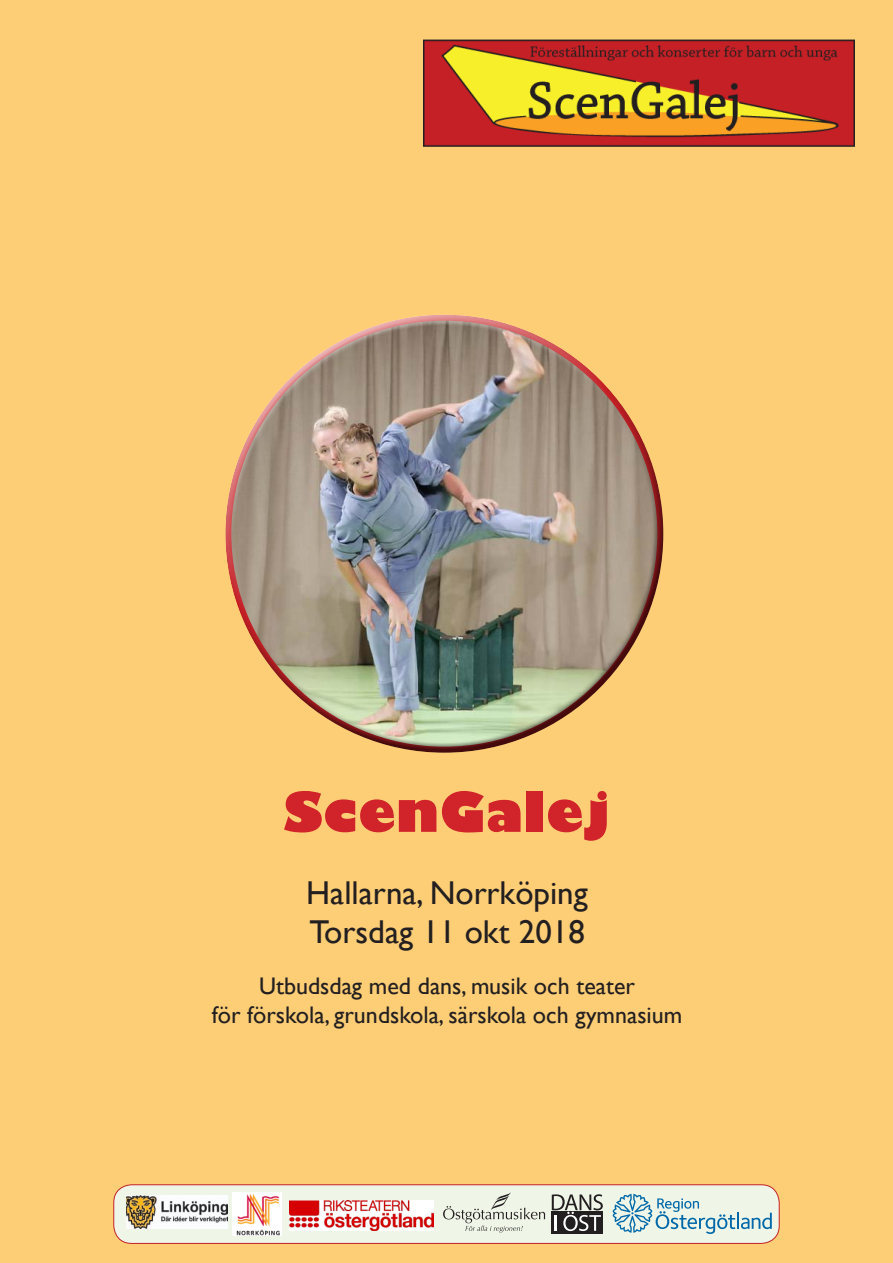
<style>
.page{position:relative;width:893px;height:1263px;background:#fece77}
.page>*{position:absolute;margin:0;border:0;box-sizing:border-box;transform-origin:0 0}
.t1{font:800 54px "Gill Sans";color:#d1232a}
.t2{font:33px/39.6px "Gill Sans";color:#231f20}
.t3{font:24px/28.8px "Gill Sans";color:#231f20;text-align:center}
</style>
<div class="page">
<img style="left:423px;top:39px;width:431px;height:107px">
<div style="left:114px;top:1185px;width:665px;height:58px;background:#eff6e8;border-radius:18px"></div>
<div style="left:113px;top:1184px;width:667px;height:60px;border:1px solid #c42026;border-radius:18px"></div>
<img style="left:233px;top:1193px;width:48px;height:42px">
<img style="left:289px;top:1200px;width:144px;height:30px">
<img style="left:127px;top:1195px;width:101px;height:33px">
<div style="left:551px;top:1211px;width:52px;height:23px;background:#231f20"></div>
<svg style="left:552px;top:1194px;width:51px;height:37px"></svg>
<svg style="left:613px;top:1194px;width:159px;height:40px"></svg>
<svg style="left:443px;top:1192px;width:102px;height:41px"></svg>
<div style="left:225px;top:314px;width:414px;height:327px;background:#fff;opacity:.75"></div>
<div style="left:234px;top:384px;width:430px;height:371px;background:#231f20;opacity:.75"></div>
<h1 class="t1" style="left:283px;top:778px;width:329px">ScenGalej</h1>
<h2 class="t2" style="left:306px;top:873px;width:283px">Hallarna, Norrköping<br>Torsdag 11 okt 2018</h2>
<p class="t3" style="left:212px;top:972px;width:472px">Utbudsdag med dans, musik och teater<br>för förskola, grundskola, särskola och gymnasium</p>
</div>
